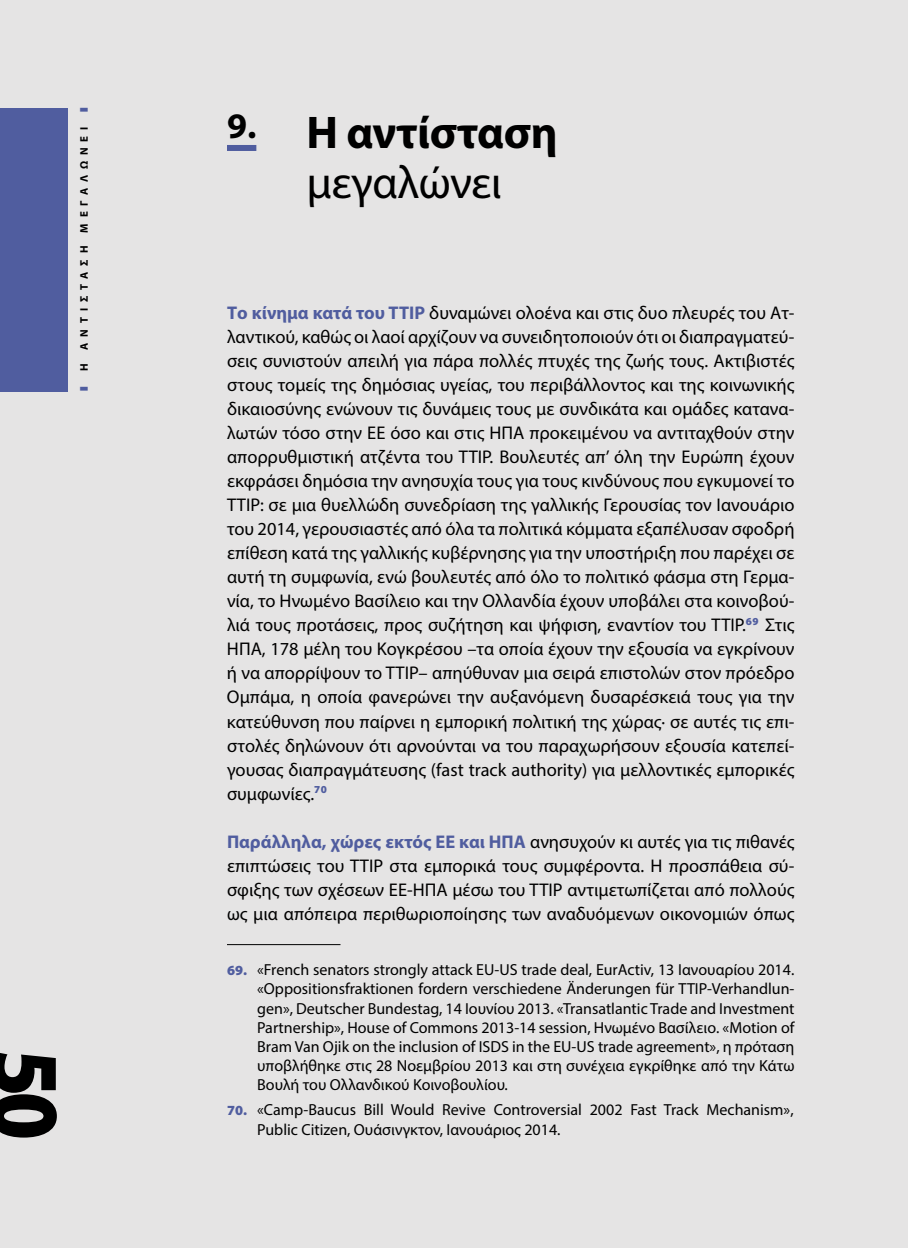
<style>
.page{position:relative;width:908px;height:1248px;background:#fff}
.page>*{position:absolute;margin:0;border:0;box-sizing:border-box;transform-origin:0 0}
.t1{font:900 98.4px "Myriad Pro";color:#000;scale:.86 1}
.t2{font:700 46px/49.6px "Myriad Pro";letter-spacing:-.01em;color:#000;text-align:center}
.t3{font:18.4px/24px "Myriad Pro";color:#000;text-align:justify}
.t4{font:16px/19.2px "Myriad Pro";color:#000;text-align:justify}
.t5{font:700 11px "Myriad Pro";letter-spacing:.54em;color:#000}
.s1{font-weight:400}
.s2{font-weight:700;color:#505d9f}
.s3{font-weight:900;font-size:14px;color:#505d9f}
</style>
<div class="page">
<div style="left:0;top:0;width:907px;height:1247px;background:#e5e4e4"></div>
<div style="left:0;top:108px;width:68px;height:283px;background:#505d9f"></div>
<div style="left:227px;top:145px;width:29px;height:6px;background:#505d9f"></div>
<hr style="left:227px;top:944px;width:113px;height:1px;background:#000">
<p class="t5" style="left:77px;top:371px;width:246px;rotate:-90deg">Η ΑΝΤΊ ΣΤΑΣΗ ΜΕΓΑΛΏΝΕΙ</p>
<h1 class="t1" style="left:91px;top:1048px;width:108px;rotate:90deg">50</h1>
<h2 class="t2" style="left:227px;top:106px;width:332px"><sup>9.</sup> Η αντίσταση <span class="s1">μεγαλώνει</span></h2>
<p class="t3" style="left:227px;top:301px;width:569px"><span class="s2">Το κίνημα κατά του TTIP</span> δυναμώνει ολοένα και στις δυο πλευρές του Ατ&shy;λαντικού, καθώς οι λαοί αρχίζουν να συνειδητοποιούν ότι οι διαπραγματεύ&shy;σεις συνιστούν απειλή για πάρα πολλές πτυχές της ζωής τους. Ακτιβιστές στους τομείς της δημόσιας υγείας, του περιβάλλοντος και της κοινωνικής δικαιοσύνης ενώνουν τις δυνάμεις τους με συνδικάτα και ομάδες κατανα&shy;λωτών τόσο στην ΕΕ όσο και στις ΗΠΑ προκειμένου να αντιταχθούν στην απορρυθμιστική ατζέντα του TTIP. Βουλευτές απ’ όλη την Ευρώπη έχουν εκφράσει δημόσια την ανησυχία τους για τους κινδύνους που εγκυμονεί το TTIP: σε μια θυελλώδη συνεδρίαση της γαλλικής Γερουσίας τον Ιανουάριο του 2014, γερουσιαστές από όλα τα πολιτικά κόμματα εξαπέλυσαν σφοδρή επίθεση κατά της γαλλικής κυβέρνησης για την υποστήριξη που παρέχει σε αυτή τη συμφωνία, ενώ βουλευτές από όλο το πολιτικό φάσμα στη Γερμα&shy;νία, το Ηνωμένο Βασίλειο και την Ολλανδία έχουν υποβάλει στα κοινοβού&shy;λιά τους προτάσεις, προς συζήτηση και ψήφιση, εναντίον του TTIP.<sup>69</sup> Στις ΗΠΑ, 178 μέλη του Κογκρέσου –τα οποία έχουν την εξουσία να εγκρίνουν ή να απορρίψουν το TTIP– απηύθυναν μια σειρά επιστολών στον πρόεδρο Ομπάμα, η οποία φανερώνει την αυξανόμενη δυσαρέσκειά τους για την κατεύθυνση που παίρνει η εμπορική πολιτική της χώρας· σε αυτές τις επι&shy;στολές δηλώνουν ότι αρνούνται να του παραχωρήσουν εξουσία κατεπεί&shy;γουσας διαπραγμάτευσης (fast track authority) για μελλοντικές εμπορικές συμφωνίες.<sup>70</sup></p>
<p class="t3" style="left:227px;top:829px;width:568px"><span class="s2">Παράλληλα, χώρες εκτός ΕΕ και ΗΠΑ</span> ανησυχούν κι αυτές για τις πιθανές επιπτώσεις του TTIP στα εμπορικά τους συμφέροντα. Η προσπάθεια σύ&shy;σφιξης των σχέσεων ΕΕ-ΗΠΑ μέσω του TTIP αντιμετωπίζεται από πολλούς ως μια απόπειρα περιθωριοποίησης των αναδυόμενων οικονομιών όπως</p>
<p class="t4" style="left:257px;top:959px;width:538px;text-indent:-30px"><span class="s3">69.</span> «French senators strongly attack EU-US trade deal, EurActiv, 13 Ιανουαρίου 2014. «Oppositionsfraktionen fordern verschiedene Änderungen für TTIP-Verhandlun&shy;gen», Deutscher Bundestag, 14 Ιουνίου 2013. «Transatlantic Trade and Investment Partnership», House of Commons 2013-14 session, Ηνωμένο Βασίλειο. «Motion of Bram Van Ojik on the inclusion of ISDS in the EU-US trade agreement», η πρόταση υποβλήθηκε στις 28 Νοεμβρίου 2013 και στη συνέχεια εγκρίθηκε από την Κάτω Βουλή του Ολλανδικού Κοινοβουλίου.</p>
<p class="t4" style="left:257px;top:1099px;width:537px;text-indent:-30px"><span class="s3">70.</span> «Camp-Baucus Bill Would Revive Controversial 2002 Fast Track Mechanism»,<br>Public Citizen, Ουάσινγκτον, Ιανουάριος 2014.</p>
</div>
